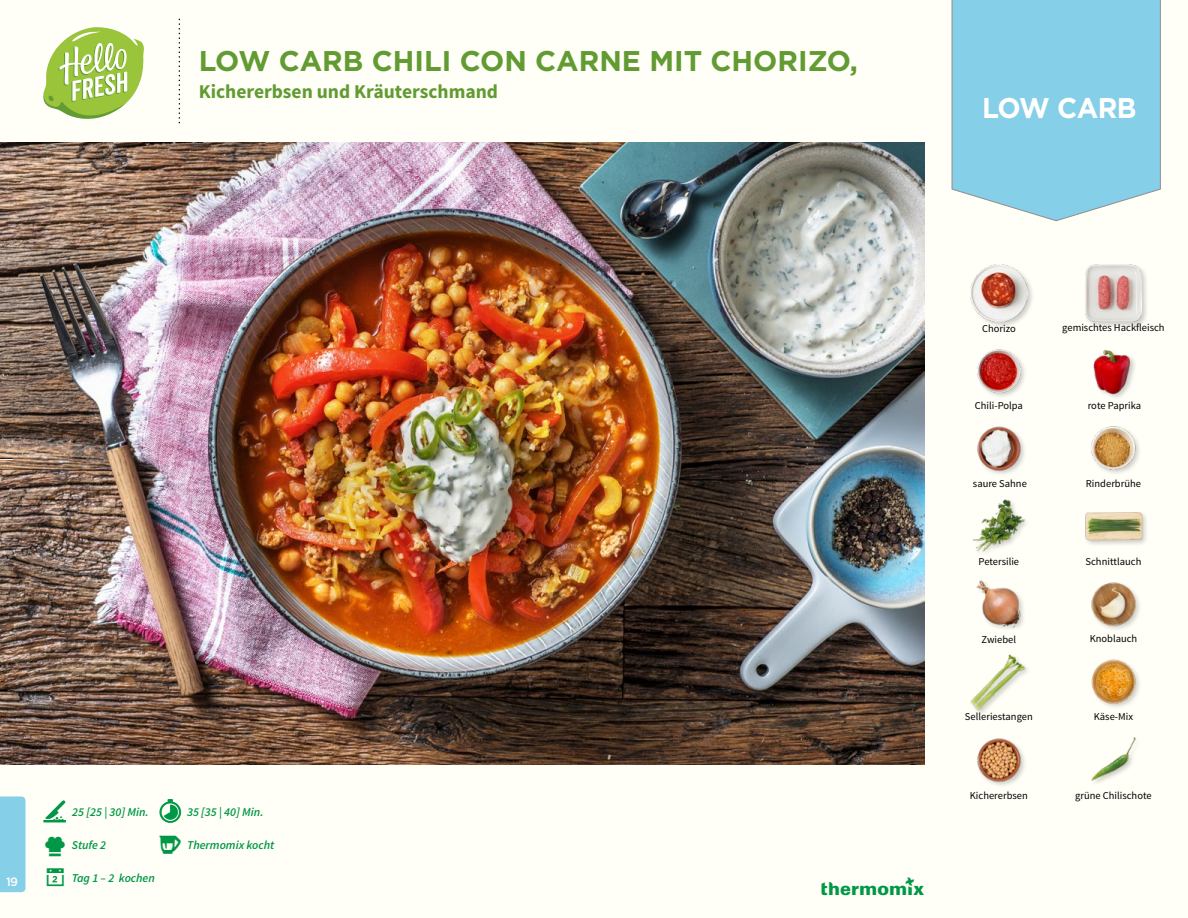
<style>
.page{position:relative;width:1188px;height:918px;background:#fffef7}
.page>*{position:absolute;margin:0;border:0;box-sizing:border-box;transform-origin:0 0}
.t1{font:700 28.5px "Gotham";color:#619b31}
.t2{font:700 28.5px "Gotham";letter-spacing:-.02em;color:#fff;scale:.96 1}
.t3{font:700 19.5px "Source Sans Pro";color:#619b31}
.t4{font:italic 600 12px "Source Sans Pro";color:#009847}
.t5{font:500 12px "Gotham";color:#fffef7}
.t6{font:10.5px "Source Sans Pro";color:#000}
</style>
<div class="page">
<svg style="left:43px;top:27px;width:101px;height:92px"></svg>
<img style="left:970px;top:654px;width:58px;height:56px">
<img style="left:1091px;top:659px;width:48px;height:48px">
<img style="left:1091px;top:582px;width:49px;height:48px">
<img style="left:976px;top:580px;width:48px;height:49px">
<img style="left:973px;top:499px;width:53px;height:53px">
<div style="left:1085px;top:511px;width:63px;height:36px;background:#000;opacity:.2"></div>
<img style="left:1085px;top:511px;width:57px;height:36px">
<img style="left:1091px;top:426px;width:48px;height:47px">
<img style="left:977px;top:426px;width:48px;height:48px">
<img style="left:977px;top:349px;width:48px;height:48px">
<img style="left:1093px;top:349px;width:42px;height:49px">
<div style="left:1084px;top:263px;width:66px;height:66px;background:#000;opacity:.2"></div>
<img style="left:1085px;top:264px;width:57px;height:57px">
<div style="left:970px;top:264px;width:64px;height:65px;background:#000;opacity:.2"></div>
<img style="left:970px;top:265px;width:57px;height:57px">
<img style="left:977px;top:738px;width:48px;height:48px">
<img style="left:1091px;top:737px;width:45px;height:46px">
<div style="left:0;top:796px;width:26px;height:96px;background:#85cfe8"></div>
<svg style="left:952px;top:0;width:209px;height:221px;background:#8dd0e6"></svg>
<img style="left:0;top:142px;width:925px;height:623px">
<svg style="left:0;top:458px;width:13px;height:2px"></svg>
<h1 class="t1" style="left:199px;top:42px;width:661px">LOW CARB CHILI CON CARNE MIT CHORIZO,</h1>
<h2 class="t3" style="left:199px;top:79px;width:301px">Kichererbsen und Kräuterschmand</h2>
<p class="t4" style="left:72px;top:805px;width:78px">25 [25 | 30] Min.</p>
<p class="t4" style="left:187px;top:805px;width:78px">35 [35 | 40] Min.</p>
<p class="t4" style="left:72px;top:838px;width:36px">Stufe 2</p>
<p class="t4" style="left:187px;top:838px;width:89px">Thermomix kocht</p>
<p class="t5" style="left:9px;top:872px;width:6px">1</p>
<p class="t4" style="left:72px;top:870px;width:85px">Tag 1 – 2 kochen</p>
<p class="t5" style="left:6px;top:874px;width:13px">19</p>
<h1 class="t2" style="left:982px;top:89px;width:162px">LOW CARB</h1>
<p class="t6" style="left:982px;top:322px;width:35px">Chorizo</p>
<p class="t6" style="left:1062px;top:321px;width:104px">gemischtes Hackfleisch</p>
<p class="t6" style="left:975px;top:399px;width:50px">Chili-Polpa</p>
<p class="t6" style="left:1088px;top:399px;width:55px">rote Paprika</p>
<p class="t6" style="left:973px;top:477px;width:55px">saure Sahne</p>
<p class="t6" style="left:1086px;top:477px;width:57px">Rinderbrühe</p>
<p class="t6" style="left:979px;top:555px;width:42px">Petersilie</p>
<p class="t6" style="left:1086px;top:555px;width:57px">Schnittlauch</p>
<p class="t6" style="left:982px;top:633px;width:36px">Zwiebel</p>
<p class="t6" style="left:1090px;top:632px;width:49px">Knoblauch</p>
<p class="t6" style="left:965px;top:710px;width:69px">Selleriestangen</p>
<p class="t6" style="left:1094px;top:710px;width:41px">Käse-Mix</p>
<p class="t6" style="left:970px;top:789px;width:59px">Kichererbsen</p>
<p class="t6" style="left:1075px;top:789px;width:78px">grüne Chilischote</p>
</div>
